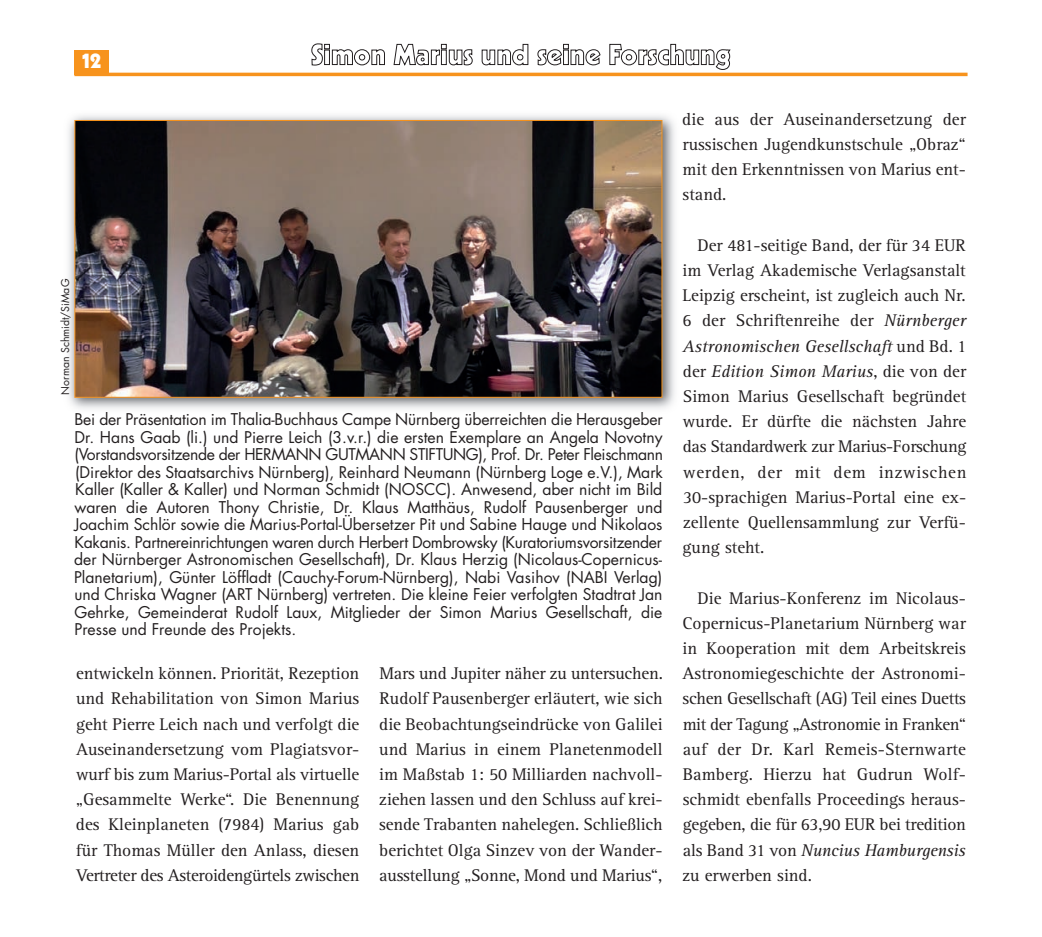
<style>
.page{position:relative;width:1042px;height:937px;background:#fff}
.page>*{position:absolute;margin:0;border:0;box-sizing:border-box;transform-origin:0 0}
.t1{font:900 21px "Kabel";color:#fff}
.t2{font:17.5px/25.2px "Rotis Serif";color:#231f20;text-align:justify}
.t3{font:15.75px/17.5px "Futura";color:#231f20;text-align:justify}
.t4{font:10.5px "Futura";color:#231f20}
.s1{font-style:italic}
</style>
<div class="page">
<div style="left:74px;top:50px;width:35px;height:24px;background:#f7931d"></div>
<hr style="left:74px;top:73px;width:893px;height:3px;background:#f7931d">
<svg style="left:311px;top:43px;width:74px;height:22px"></svg>
<svg style="left:394px;top:44px;width:79px;height:22px"></svg>
<svg style="left:482px;top:44px;width:46px;height:21px"></svg>
<svg style="left:537px;top:44px;width:63px;height:21px"></svg>
<svg style="left:609px;top:44px;width:121px;height:26px"></svg>
<img style="left:68px;top:115px;width:607px;height:294px">
<img style="left:76px;top:122px;width:584px;height:274px">
<div style="left:74px;top:120px;width:588px;height:278px;border:1px solid #f7931d"></div>
<p class="t1" style="left:83px;top:53px;width:20px">12</p>
<p class="t4" style="left:60px;top:395px;width:117px;rotate:-90deg">Norman Schmidt/SiMaG</p>
<p class="t3" style="left:74px;top:412px;width:590px">Bei der Präsentation im Thalia-Buchhaus Campe Nürnberg überreichten die Herausgeber Dr. Hans Gaab (li.) und Pierre Leich (3.v.r.) die ersten Exemplare an Angela Novotny (Vorstandsvorsitzende der HERMANN GUTMANN STIFTUNG), Prof. Dr. Peter Fleischmann (Direktor des Staatsarchivs Nürnberg), Reinhard Neumann (Nürnberg Loge e.V.), Mark Kaller (Kaller &amp; Kaller) und Norman Schmidt (NOSCC). Anwesend, aber nicht im Bild waren die Autoren Thony Christie, Dr. Klaus Matthäus, Rudolf Pausenberger und Joachim Schlör sowie die Marius-Portal-Übersetzer Pit und Sabine Hauge und Nikolaos Kakanis. Partnereinrichtungen waren durch Herbert Dombrowsky (Kuratoriumsvorsitzender der Nürnberger Astronomischen Gesellschaft), Dr. Klaus Herzig (Nicolaus-Copernicus-Planetarium), Günter Löffladt (Cauchy-Forum-Nürnberg), Nabi Vasihov (NABI Verlag) und Chriska Wagner (ART Nürnberg) vertreten. Die kleine Feier verfolgten Stadtrat Jan Gehrke, Gemeinderat Rudolf Laux, Mitglieder der Simon Marius Gesellschaft, die Presse und Freunde des Projekts.</p>
<p class="t2" style="left:76px;top:663px;width:285px">entwickeln können. Priorität, Rezeption und Rehabilitation von Simon Marius geht Pierre Leich nach und verfolgt die Auseinandersetzung vom Plagiatsvor&shy;wurf bis zum Marius-Portal als virtuelle „Gesammelte Werke“. Die Benennung des Kleinplaneten (7984) Marius gab für Thomas Müller den Anlass, diesen Vertreter des Asteroidengürtels zwischen</p>
<p class="t2" style="left:379px;top:663px;width:285px">Mars und Jupiter näher zu untersuchen.<br>Rudolf Pausenberger erläutert, wie sich die Beobachtungseindrücke von Galilei und Marius in einem Planetenmodell im Maßstab 1: 50 Milliarden nachvoll&shy;ziehen lassen und den Schluss auf krei&shy;sende Trabanten nahelegen. Schließlich berichtet Olga Sinzev von der Wander&shy;ausstellung „Sonne, Mond und Marius“,</p>
<p class="t2" style="left:682px;top:108px;width:285px">die aus der Auseinandersetzung der russischen Jugendkunstschule „Obraz“ mit den Erkenntnissen von Marius ent&shy;stand.</p>
<p class="t2" style="left:682px;top:234px;width:285px;text-indent:15px">Der 481-seitige Band, der für 34 EUR im Verlag Akademische Verlagsanstalt Leipzig erscheint, ist zugleich auch Nr.<br>6 der Schriftenreihe der <span class="s1">Nürnberger Astronomischen Gesellschaft</span> und Bd. 1 der <span class="s1">Edition Simon Marius</span>, die von der Simon Marius Gesellschaft begründet wurde. Er dürfte die nächsten Jahre das Standardwerk zur Marius-Forschung werden, der mit dem inzwischen 30-sprachigen Marius-Portal eine ex&shy;zellente Quellensammlung zur Verfü&shy;gung steht.</p>
<p class="t2" style="left:682px;top:587px;width:285px;text-indent:15px">Die Marius-Konferenz im Nicolaus-Copernicus-Planetarium Nürnberg war in Kooperation mit dem Arbeitskreis Astronomiegeschichte der Astronomi&shy;schen Gesellschaft (AG) Teil eines Duetts mit der Tagung „Astronomie in Franken“ auf der Dr. Karl Remeis-Sternwarte Bamberg. Hierzu hat Gudrun Wolf&shy;schmidt ebenfalls Proceedings heraus&shy;gegeben, die für 63,90 EUR bei tredition als Band 31 von <span class="s1">Nuncius Hamburgensis </span>zu erwerben sind.</p>
</div>
